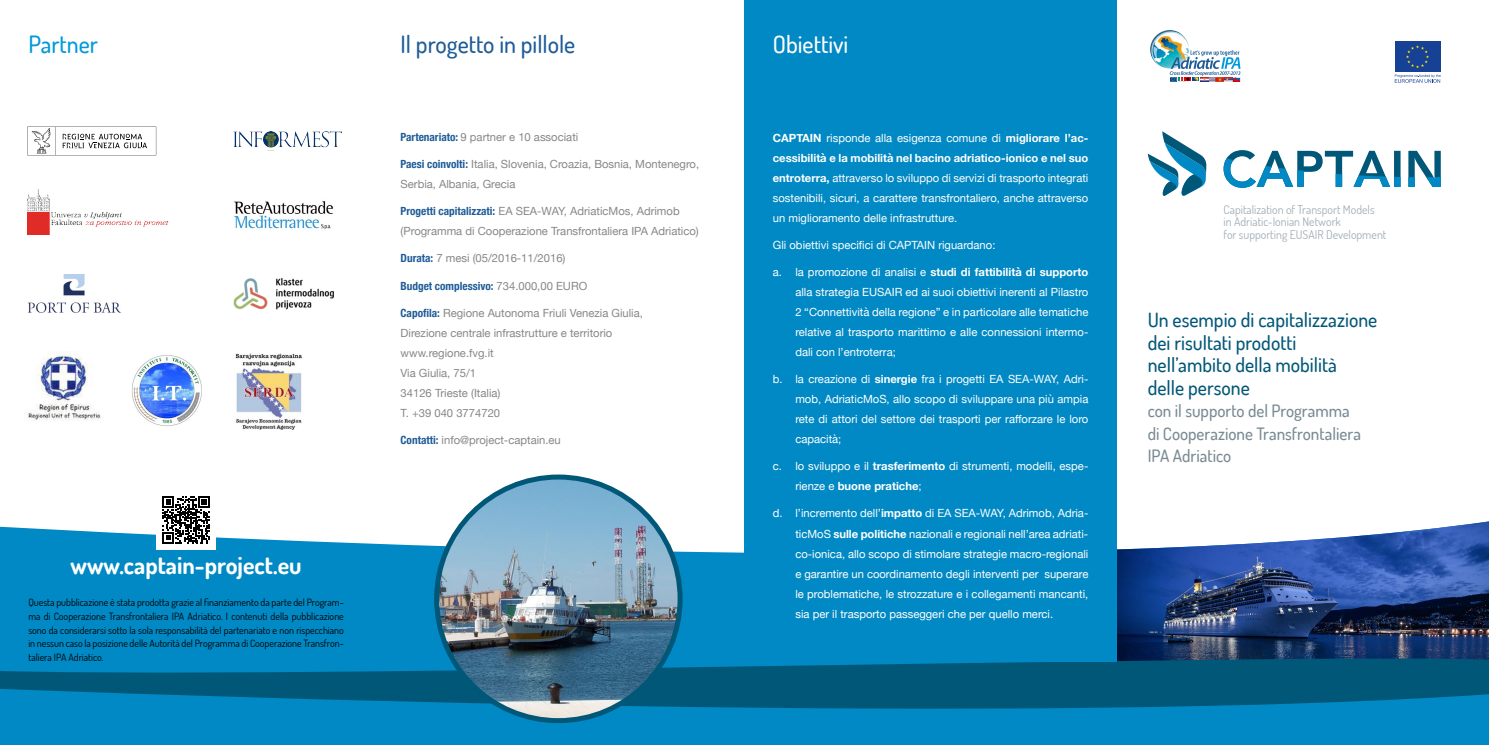
<style>
.page{position:relative;width:1489px;height:745px;background:#fff}
.page>*{position:absolute;margin:0;border:0;box-sizing:border-box;transform-origin:0 0}
.t1{font:700 23.75px "Dosis";color:#fff}
.t2{font:500 23.75px "Dosis";color:#1f5c97}
.t3{font:500 23.75px "Dosis";color:#fff}
.t4{font:500 23.75px "Dosis";color:#009ada}
.t5{font:500 19.62px/22.5px "Dosis";color:#005777}
.t6{font:500 17px/22.5px "Dosis";color:#7a8a93}
.t7{font:11.88px/12.6px "Dosis";color:#a1aeb6}
.t8{font:11.25px/20px "Helvetica Neue";color:#fff;text-align:justify}
.t9{font:11.25px/20px "Helvetica Neue";color:#878787}
.t10{font:700 condensed 11.25px "Helvetica Neue";color:#1f5c97}
.t11{font:10px/13.8px "Dosis";color:#000;text-align:justify}
.s1{font-weight:700;font-stretch:condensed;color:#1f5c97}
.s2{font-weight:400;font-stretch:normal;color:#878787}
.s3{font-weight:700}
</style>
<div class="page">
<svg style="left:0;top:519px;width:1117px;height:131px;background:#269acc"></svg>
<img style="left:1116px;top:521px;width:372px;height:129px">
<svg style="left:0;top:650px;width:1488px;height:35px;background:#02638c"></svg>
<svg style="left:0;top:685px;width:1488px;height:59px;background:#007aae"></svg>
<img style="left:1149px;top:30px;width:39px;height:38px;border-radius:19px">
<svg style="left:1169px;top:50px;width:71px;height:32px"></svg>
<svg style="left:1394px;top:74px;width:46px;height:9px"></svg>
<div style="left:1394px;top:42px;width:46px;height:30px;background:#164194"></div>
<svg style="left:1406px;top:45px;width:22px;height:23px"></svg>
<svg style="left:1147px;top:131px;width:60px;height:65px"></svg>
<svg style="left:1223px;top:150px;width:217px;height:38px"></svg>
<div style="left:744px;top:0;width:372px;height:660px;background:#0089c4"></div>
<img style="left:436px;top:476px;width:244px;height:244px;border-radius:122px">
<div style="left:434px;top:474px;width:248px;height:248px;border:5px solid #005777;border-radius:50%"></div>
<div style="left:156px;top:489px;width:60px;height:60px;background:#fff"></div>
<svg style="left:163px;top:496px;width:46px;height:47px"></svg>
<img style="left:234px;top:201px;width:99px;height:29px">
<img style="left:28px;top:274px;width:93px;height:39px">
<img style="left:233px;top:278px;width:101px;height:32px">
<img style="left:28px;top:189px;width:140px;height:46px">
<img style="left:233px;top:131px;width:109px;height:17px">
<img style="left:28px;top:352px;width:73px;height:69px">
<img style="left:132px;top:355px;width:70px;height:71px">
<img style="left:235px;top:353px;width:67px;height:76px">
<svg style="left:27px;top:127px;width:129px;height:28px"></svg>
<h1 class="t4" style="left:28px;top:29px;width:71px">Partner</h1>
<h1 class="t1" style="left:71px;top:550px;width:232px">www.captain-project.eu</h1>
<p class="t11" style="left:28px;top:595px;width:317px">Questa pubblicazione è stata prodotta grazie al finanziamento da parte del Program&shy;ma di Cooperazione Transfrontaliera IPA Adriatico. I contenuti della pubblicazione sono da considerarsi sotto la sola responsabilità del partenariato e non rispecchiano in nessun caso la posizione delle Autorità del Programma di Cooperazione Transfron&shy;taliera IPA Adriatico.</p>
<h1 class="t2" style="left:400px;top:29px;width:176px">Il progetto in pillole</h1>
<p class="t9" style="left:400px;top:128px;width:179px"><span class="s1">Partenariato:</span> 9 partner e 10 associati</p>
<p class="t9" style="left:400px;top:155px;width:300px"><span class="s1">Paesi coinvolti:</span> Italia, Slovenia, Croazia, Bosnia, Montenegro,<br>Serbia, Albania, Grecia</p>
<p class="t9" style="left:400px;top:202px;width:300px"><span class="s1">Progetti capitalizzati:</span> EA SEA-WAY, AdriaticMos, Adrimob (Programma di Cooperazione Transfrontaliera IPA Adriatico)</p>
<p class="t9" style="left:400px;top:249px;width:166px"><span class="s1">Durata:</span> 7 mesi (05/2016-11/2016)</p>
<p class="t10" style="left:400px;top:276px;width:188px">Budget complessivo: <span class="s2">734.000,00 EURO</span></p>
<p class="t9" style="left:400px;top:303px;width:244px"><span class="s1">Capofila:</span> Regione Autonoma Friuli Venezia Giulia,<br>Direzione centrale infrastrutture e territorio www.regione.fvg.it<br>Via Giulia, 75/1<br>34126 Trieste (Italia)<br>T. +39 040 3774720</p>
<p class="t9" style="left:400px;top:430px;width:162px"><span class="s1">Contatti:</span> info@project-captain.eu</p>
<h1 class="t3" style="left:772px;top:29px;width:77px">Obiettivi</h1>
<p class="t8" style="left:772px;top:128px;width:317px"><span class="s3">CAPTAIN</span> risponde alla esigenza comune di <span class="s3">migliorare l’ac&shy;cessibilità e la mobilità nel bacino adriatico-ionico e nel suo entroterra,</span> attraverso lo sviluppo di servizi di trasporto integrati sostenibili, sicuri, a carattere transfrontaliero, anche attraverso un miglioramento delle infrastrutture.</p>
<p class="t8" style="left:772px;top:235px;width:224px">Gli obiettivi specifici di CAPTAIN riguardano:</p>
<p class="t8" style="left:795px;top:262px;width:294px;text-indent:-22px">a. la promozione di analisi e <span class="s3">studi di fattibilità di supporto </span>alla strategia EUSAIR ed ai suoi obiettivi inerenti al Pilastro 2 “Connettività della regione” e in particolare alle tematiche relative al trasporto marittimo e alle connessioni intermo&shy;dali con l’entroterra;</p>
<p class="t8" style="left:795px;top:369px;width:294px;text-indent:-22px">b. la creazione di <span class="s3">sinergie</span> fra i progetti EA SEA-WAY, Adri&shy;mob, AdriaticMoS, allo scopo di sviluppare una più ampia rete di attori del settore dei trasporti per rafforzare le loro capacità;</p>
<p class="t8" style="left:795px;top:456px;width:294px;text-indent:-22px">c. lo sviluppo e il <span class="s3">trasferimento</span> di strumenti, modelli, espe&shy;rienze e <span class="s3">buone pratiche</span>;</p>
<p class="t8" style="left:795px;top:504px;width:294px;text-indent:-22px">d. l’incremento dell’<span class="s3">impatto</span> di EA SEA-WAY, Adrimob, Adria&shy;ticMoS <span class="s3">sulle politiche</span> nazionali e regionali nell’area adriati&shy;co-ionica, allo scopo di stimolare strategie macro-regionali e garantire un coordinamento degli interventi per superare le problematiche, le strozzature e i collegamenti mancanti, sia per il trasporto passeggeri che per quello merci.</p>
<p class="t7" style="left:1223px;top:203px;width:164px">Capitalization of Transport Models<br>in Adriatic-Ionian Network<br>for supporting EUSAIR Development</p>
<h2 class="t5" style="left:1147px;top:308px;width:231px">Un esempio di capitalizzazione dei risultati prodotti nell’ambito della mobilità delle persone</h2>
<h3 class="t6" style="left:1147px;top:399px;width:215px">con il supporto del Programma di Cooperazione Transfrontaliera<br>IPA Adriatico</h3>
</div>
